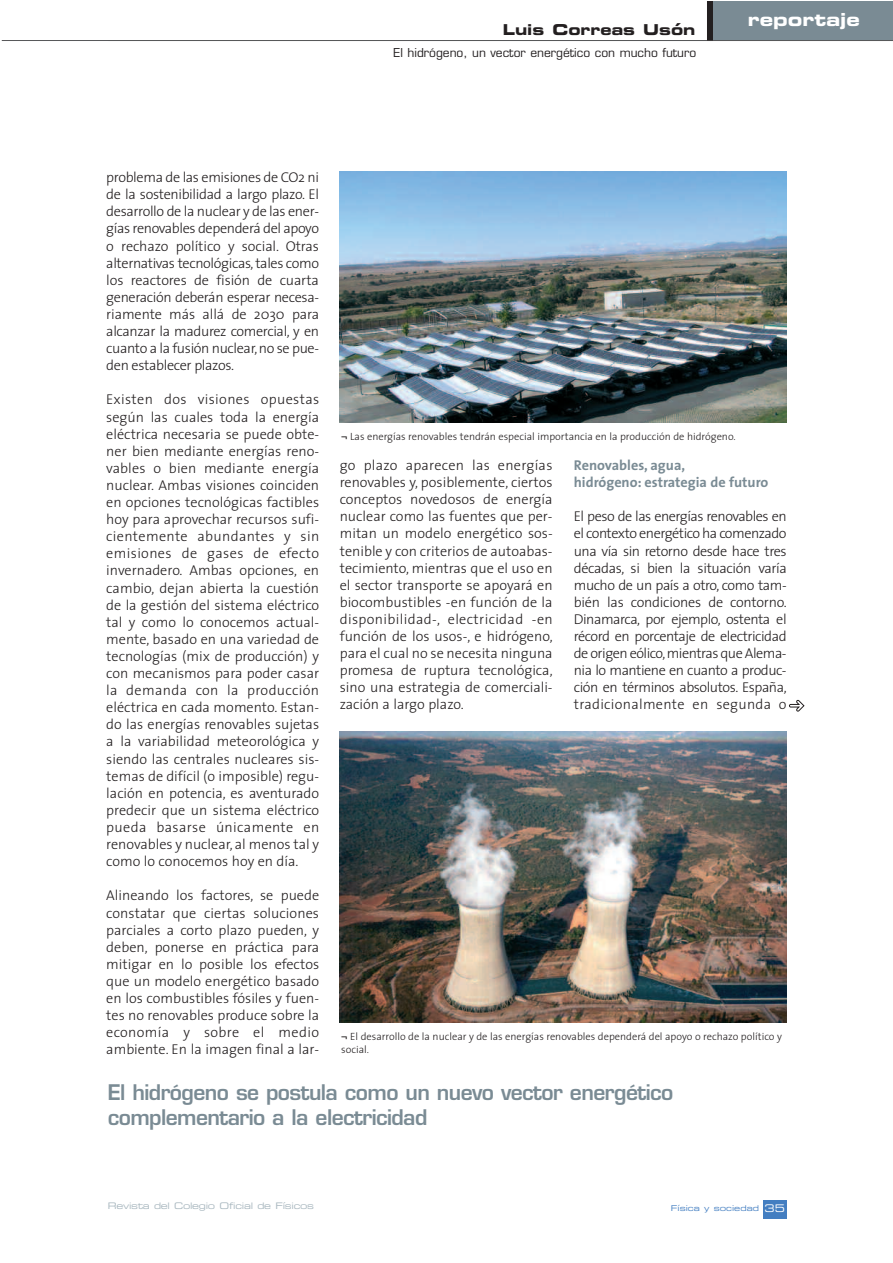
<style>
.page{position:relative;width:893px;height:1263px;background:#fff}
.page>*{position:absolute;margin:0;border:0;box-sizing:border-box;transform-origin:0 0}
.t1{font:600 21px/25.2px "Eurostile";letter-spacing:-.03em;color:#7a8b94}
.t2{font:18px "Eurostile Bold Extended Two";color:#fff}
.t3{font:15px "Eurostile Bold Extended Two";color:#231f20}
.t4{font:300 14.25px/17.1px "The Sans";color:#231f20;text-align:justify}
.t5{font:700 14.25px/17.1px "The Sans";color:#7a8b94}
.t6{font:12px "Eurostile";color:#231f20}
.t7{font:300 10.5px/13.4px "The Sans";color:#231f20}
.t8{font:9px "Eurostile Extended Two";letter-spacing:-.03em;color:#a7b6be}
.t9{font:7.95px "Eurostile Extended Two";color:#437ec1}
.s1{font-weight:400;font-size:12px}
.s2{font-size:10.5px;color:#fff}
</style>
<div class="page">
<div style="left:763px;top:1200px;width:24px;height:19px;background:#437ec1"></div>
<div style="left:710px;top:1px;width:182px;height:40px;background:#7a8b94"></div>
<hr style="left:2px;top:40px;width:890px;height:1px;background:#57585a">
<div style="left:707px;top:1px;width:6px;height:40px;background:#231f20"></div>
<img style="left:340px;top:731px;width:447px;height:291px">
<img style="left:340px;top:171px;width:447px;height:252px">
<svg style="left:789px;top:699px;width:15px;height:13px"></svg>
<p class="t3" style="left:503px;top:25px;width:194px">Luis Correas Usón</p>
<p class="t6" style="left:394px;top:48px;width:304px">El hidrógeno, un vector energético con mucho futuro</p>
<p class="t2" style="left:748px;top:13px;width:114px">reportaje</p>
<p class="t4" style="left:106px;top:170px;width:214px">problema de las emisiones de CO2 ni de la sostenibilidad a largo plazo. El desarrollo de la nuclear y de las ener&shy;gías renovables dependerá del apoyo o rechazo político y social. Otras alternativas tecnológicas, tales como los reactores de fisión de cuarta generación deberán esperar necesa&shy;riamente más allá de 2030 para alcanzar la madurez comercial, y en cuanto a la fusión nuclear, no se pue&shy;den establecer plazos.</p>
<p class="t4" style="left:106px;top:392px;width:214px">Existen dos visiones opuestas según las cuales toda la energía eléctrica necesaria se puede obte&shy;ner bien mediante energías reno&shy;vables o bien mediante energía nuclear. Ambas visiones coinciden en opciones tecnológicas factibles hoy para aprovechar recursos sufi&shy;cientemente abundantes y sin emisiones de gases de efecto invernadero. Ambas opciones, en cambio, dejan abierta la cuestión de la gestión del sistema eléctrico tal y como lo conocemos actual&shy;mente, basado en una variedad de tecnologías (mix de producción) y con mecanismos para poder casar la demanda con la producción eléctrica en cada momento. Estan&shy;do las energías renovables sujetas a la variabilidad meteorológica y siendo las centrales nucleares sis&shy;temas de difícil (o imposible) regu&shy;lación en potencia, es aventurado predecir que un sistema eléctrico pueda basarse únicamente en renovables y nuclear, al menos tal y como lo conocemos hoy en día.</p>
<p class="t4" style="left:106px;top:888px;width:214px">Alineando los factores, se puede constatar que ciertas soluciones parciales a corto plazo pueden, y deben, ponerse en práctica para mitigar en lo posible los efectos que un modelo energético basado en los combustibles fósiles y fuen&shy;tes no renovables produce sobre la economía y sobre el medio ambiente. En la imagen final a lar-</p>
<p class="t7" style="left:341px;top:431px;width:396px"><span class="s1">¬</span> Las energías renovables tendrán especial importancia en la producción de hidrógeno.</p>
<p class="t4" style="left:340px;top:458px;width:215px">go plazo aparecen las energías renovables y, posiblemente, ciertos conceptos novedosos de energía nuclear como las fuentes que per&shy;mitan un modelo energético sos&shy;tenible y con criterios de autoabas&shy;tecimiento, mientras que el uso en el sector transporte se apoyará en biocombustibles -en función de la disponibilidad-, electricidad -en función de los usos-, e hidrógeno, para el cual no se necesita ninguna promesa de ruptura tecnológica, sino una estrategia de comerciali&shy;zación a largo plazo.</p>
<p class="t5" style="left:574px;top:458px;width:196px">Renovables, agua,<br>hidrógeno: estrategia de futuro</p>
<p class="t4" style="left:574px;top:509px;width:214px">El peso de las energías renovables en el contexto energético ha comenzado una vía sin retorno desde hace tres décadas, si bien la situación varía mucho de un país a otro, como tam&shy;bién las condiciones de contorno.<br>Dinamarca, por ejemplo, ostenta el récord en porcentaje de electricidad de origen eólico,mientras que Alema&shy;nia lo mantiene en cuanto a produc&shy;ción en términos absolutos. España, tradicionalmente en segunda o</p>
<p class="t7" style="left:341px;top:1031px;width:442px"><span class="s1">¬</span> El desarrollo de la nuclear y de las energías renovables dependerá del apoyo o rechazo político y social.</p>
<h1 class="t1" style="left:108px;top:1082px;width:567px">El hidrógeno se postula como un nuevo vector energético complementario a la electricidad</h1>
<p class="t8" style="left:108px;top:1202px;width:208px">Revista del Colegio Oficial de Físicos</p>
<p class="t9" style="left:671px;top:1206px;width:115px">Física y sociedad <span class="s2">35</span></p>
</div>
